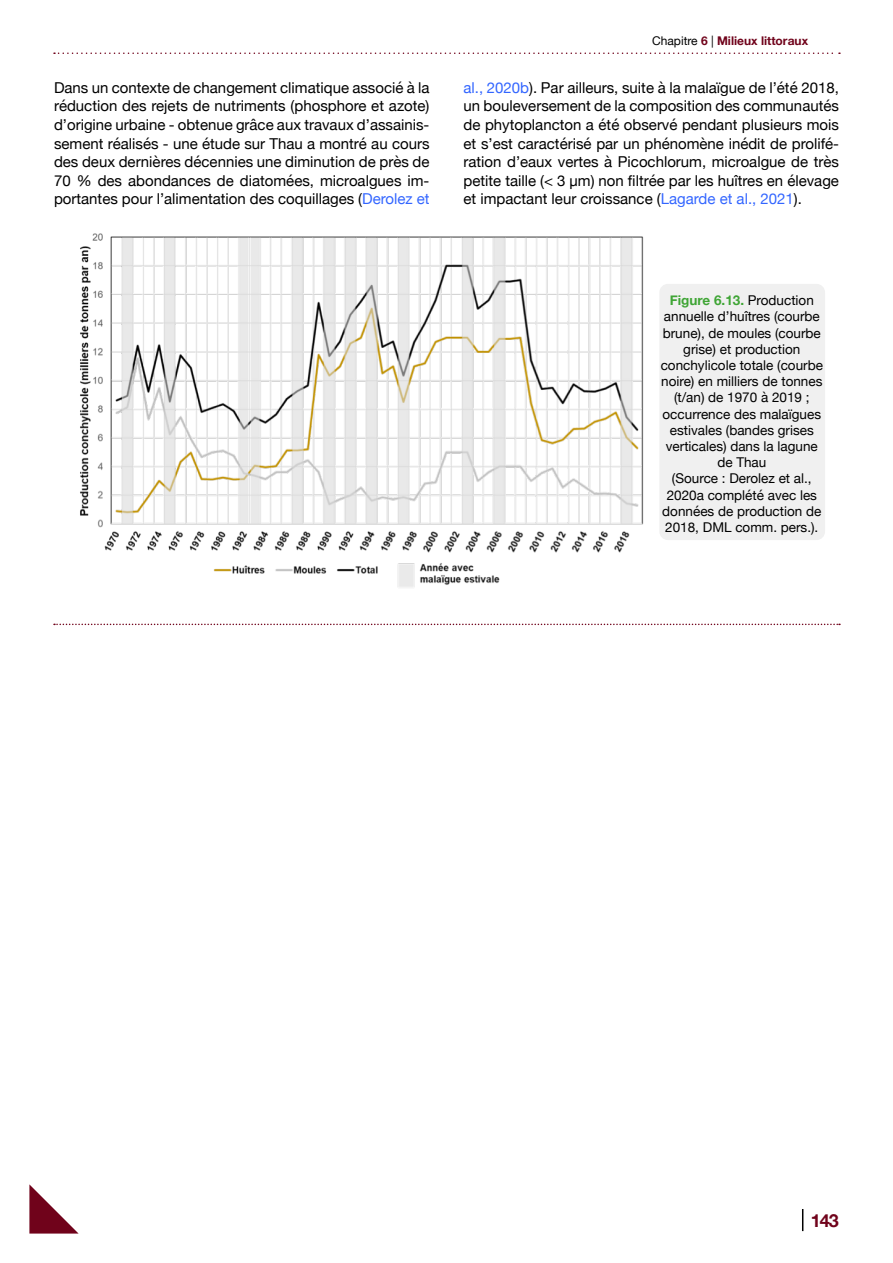
<style>
.page{position:relative;width:893px;height:1263px;background:#fff}
.page>*{position:absolute;margin:0;border:0;box-sizing:border-box;transform-origin:0 0}
.t1{font:700 18px "Helvetica Neue";color:#70031b}
.t2{font:15px/18.6px "Helvetica Neue";color:#000;text-align:justify}
.t3{font:13.5px/16.2px "Helvetica Neue";color:#000;text-align:center}
.t4{font:700 12px "Helvetica Neue";color:#70031b}
.s1{font-weight:400;color:#000}
.s2{color:#36f}
.s3{font-weight:700;color:#3fa535}
</style>
<div class="page">
<svg style="left:802px;top:1209px;width:1px;height:22px"></svg>
<svg style="left:29px;top:1184px;width:49px;height:49px"></svg>
<svg style="left:54px;top:53px;width:786px;height:1px"></svg>
<img style="left:80px;top:233px;width:564px;height:355px">
<div style="left:659px;top:284px;width:166px;height:256px;background:#f0f0f0;border-radius:9px"></div>
<svg style="left:54px;top:624px;width:786px;height:1px"></svg>
<p class="t4" style="left:652px;top:31px;width:157px"><span class="s1">Chapitre</span> 6 <span class="s1">|</span> Milieux littoraux</p>
<p class="t2" style="left:54px;top:79px;width:377px">Dans un contexte de changement climatique associé à la réduction des rejets de nutriments (phosphore et azote) d’origine urbaine - obtenue grâce aux travaux d’assainis&shy;sement réalisés - une étude sur Thau a montré au cours des deux dernières décennies une diminution de près de 70 % des abondances de diatomées, microalgues im&shy;portantes pour l’alimentation des coquillages (<span class="s2">Derolez et</span></p>
<p class="t2" style="left:463px;top:79px;width:377px"><span class="s2">al., 2020b</span>). Par ailleurs, suite à la malaïgue de l’été 2018, un bouleversement de la composition des communautés de phytoplancton a été observé pendant plusieurs mois et s’est caractérisé par un phénomène inédit de prolifé&shy;ration d’eaux vertes à Picochlorum, microalgue de très petite taille (&lt; 3 µm) non filtrée par les huîtres en élevage et impactant leur croissance (<span class="s2">Lagarde et al., 2021</span>).</p>
<p class="t3" style="left:661px;top:293px;width:164px"><span class="s3">Figure 6.13.</span> Production annuelle d’huîtres (courbe brune), de moules (courbe grise) et production conchylicole totale (courbe noire) en milliers de tonnes (t/an) de 1970 à 2019 ; occurrence des malaïgues estivales (bandes grises verticales) dans la lagune de Thau<br>(Source : Derolez et al.,<br>2020a complété avec les données de production de<br>2018, DML comm. pers.).</p>
<p class="t1" style="left:811px;top:1206px;width:30px">143</p>
</div>
